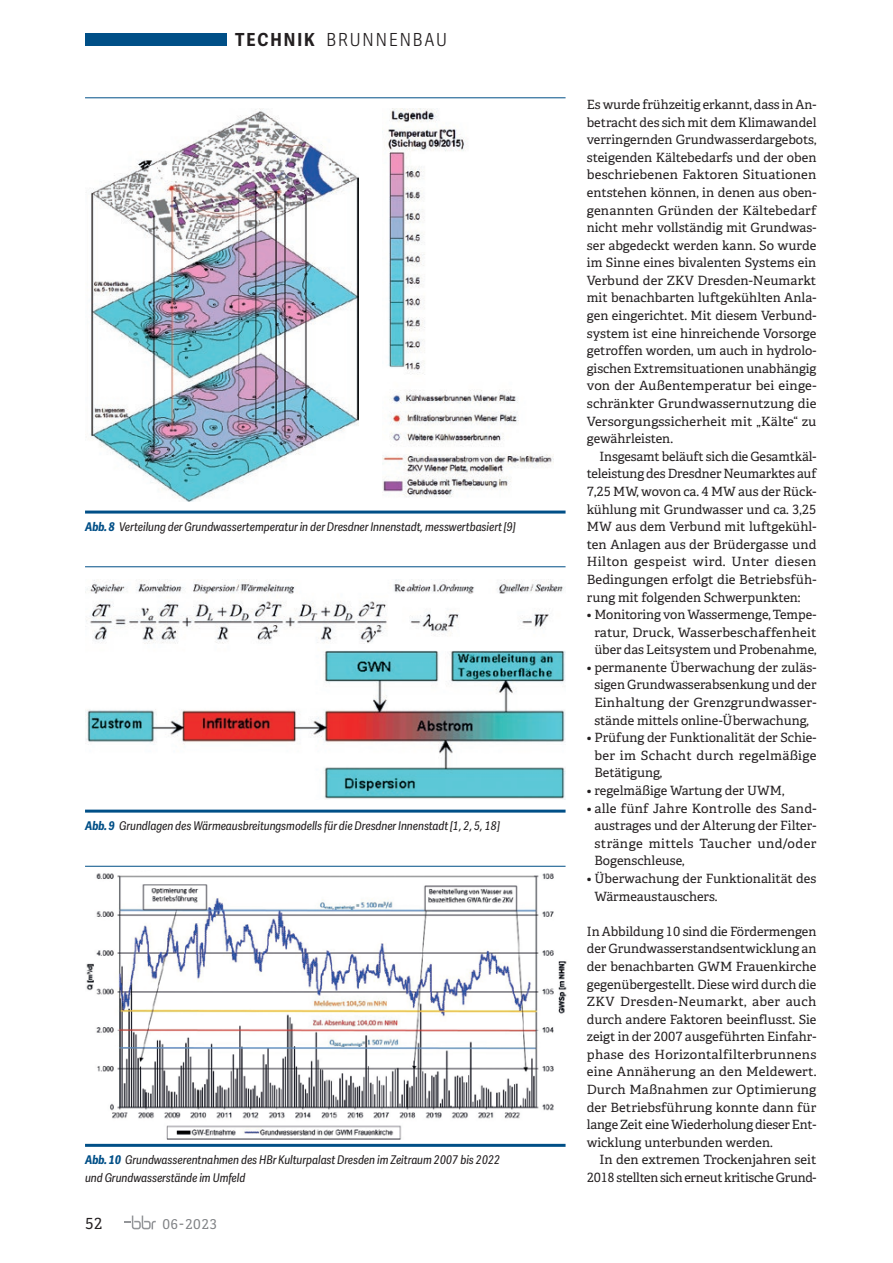
<style>
.page{position:relative;width:893px;height:1263px;background:#fff}
.page>*{position:absolute;margin:0;border:0;box-sizing:border-box;transform-origin:0 0}
.t1{font:300 18px "Adelle Sans Cnd";letter-spacing:.11em;color:#231f20}
.t2{font:15.3px "Adelle";color:#231f20}
.t3{font:13.5px "Adelle";letter-spacing:.03em;color:#808285}
.t4{font:12.75px/17.5px "Adelle";color:#231f20;text-align:justify}
.t5{font:12.75px/17.5px "Adelle";letter-spacing:-.02em;color:#231f20;text-align:right}
.t6{font:italic 12px/17.5px "Adelle Sans Cnd";color:#231f20}
.s1{font-weight:700}
.s2{font-weight:700;color:#004f87}
</style>
<div class="page">
<svg style="left:124px;top:1215px;width:32px;height:14px"></svg>
<div style="left:85px;top:33px;width:141px;height:13px;background:#004f87"></div>
<img style="left:90px;top:109px;width:268px;height:392px">
<img style="left:382px;top:109px;width:172px;height:388px">
<img style="left:85px;top:579px;width:481px;height:221px">
<img style="left:86px;top:873px;width:481px;height:266px">
<hr style="left:85px;top:1144px;width:481px;height:3px;background:#004f87">
<hr style="left:85px;top:866px;width:481px;height:1px;background:#004f87">
<hr style="left:85px;top:810px;width:481px;height:3px;background:#004f87">
<hr style="left:85px;top:566px;width:481px;height:1px;background:#004f87">
<hr style="left:85px;top:510px;width:481px;height:3px;background:#004f87">
<hr style="left:85px;top:97px;width:481px;height:1px;background:#004f87">
<h1 class="t1" style="left:235px;top:29px;width:213px"><span class="s1">TECHNIK</span> BRUNNENBAU</h1>
<p class="t6" style="left:85px;top:518px;width:432px"><span class="s2">Abb. 8</span> Verteilung der Grundwassertemperatur in der Dresdner Innenstadt, messwertbasiert [9]</p>
<p class="t6" style="left:85px;top:817px;width:416px"><span class="s2">Abb. 9</span> Grundlagen des Wärmeausbreitungsmodells für die Dresdner Innenstadt [1, 2, 5, 18]</p>
<p class="t6" style="left:85px;top:1152px;width:417px"><span class="s2">Abb. 10</span> Grundwasserentnahmen des HBr Kulturpalast Dresden im Zeitraum 2007 bis 2022 und Grundwasserstände im Umfeld</p>
<p class="t2" style="left:85px;top:1214px;width:19px">52</p>
<p class="t3" style="left:162px;top:1216px;width:56px">06-2023</p>
<p class="t4" style="left:587px;top:96px;width:231px;text-align:left">Es wurde frühzeitig erkannt, dass in An-- betracht des sich mit dem Klimawandel verringernden Grundwasserdargebots, steigenden Kältebedarfs und der oben beschriebenen Faktoren Situationen entstehen können, in denen aus oben&shy;genannten Gründen der Kältebedarf nicht mehr vollständig mit Grundwas&shy;ser abgedeckt werden kann. So wurde im Sinne eines bivalenten Systems ein Verbund der ZKV Dresden-Neumarkt mit benachbarten luftgekühlten Anla&shy;gen eingerichtet. Mit diesem Verbund&shy;system ist eine hinreichende Vorsorge getroffen worden, um auch in hydrolo&shy;gischen Extremsituationen unabhängig von der Außentemperatur bei einge&shy;schränkter Grundwassernutzung die Versorgungssicherheit mit „Kälte“ zu gewährleisten.</p>
<p class="t4" style="left:587px;top:448px;width:231px;text-indent:13px">Insgesamt beläuft sich die Gesamtkäl&shy;teleistung des Dresdner Neumarktes auf 7,25 MW, wovon ca. 4 MW aus der Rück&shy;kühlung mit Grundwasser und ca. 3,25<br>MW aus dem Verbund mit luftgekühl&shy;ten Anlagen aus der Brüdergasse und Hilton gespeist wird. Unter diesen Bedingungen erfolgt die Betriebsfüh&shy;rung mit folgenden Schwerpunkten:</p>
<p class="t4" style="left:587px;top:606px;width:231px;text-align:center">• Monitoring von Wassermenge, Tempe&shy;ratur, Druck, Wasserbeschaffenheit über das Leitsystem und Probenahme,</p>
<p class="t4" style="left:587px;top:659px;width:231px;text-align:center">• permanente Überwachung der zuläs&shy;sigen Grundwasserabsenkung und der Einhaltung der Grenzgrundwasser&shy;stände mittels online-Überwachung,</p>
<p class="t4" style="left:594px;top:729px;width:224px;text-indent:-8px">• Prüfung der Funktionalität der Schie&shy;ber im Schacht durch regelmäßige Betätigung,</p>
<p class="t4" style="left:587px;top:782px;width:199px">• regelmäßige Wartung der UWM,</p>
<p class="t4" style="left:594px;top:799px;width:224px;text-indent:-8px">• alle fünf Jahre Kontrolle des Sand&shy;austrages und der Alterung der Filter&shy;stränge mittels Taucher und/oder Bogenschleuse,</p>
<p class="t4" style="left:594px;top:870px;width:224px;text-indent:-8px">• Überwachung der Funktionalität des<br>Wärmeaustauschers.</p>
<p class="t4" style="left:587px;top:923px;width:231px">In Abbildung 10 sind die Fördermengen der Grundwasserstandsentwicklung an der benachbarten GWM Frauenkirche gegenübergestellt. Diese wird durch die ZKV Dresden-Neumarkt, aber auch durch andere Faktoren beeinflusst. Sie zeigt in der 2007 ausgeführten Einfahr&shy;phase des Horizontalfilterbrunnens eine Annäherung an den Meldewert.<br>Durch Maßnahmen zur Optimierung der Betriebsführung konnte dann für lange Zeit eine Wiederholung dieser Ent&shy;wicklung unterbunden werden.</p>
<p class="t5" style="left:587px;top:1151px;width:231px">In den extremen Trockenjahren seit<br>2018 stellten sich erneut kritische Grund-</p>
</div>
